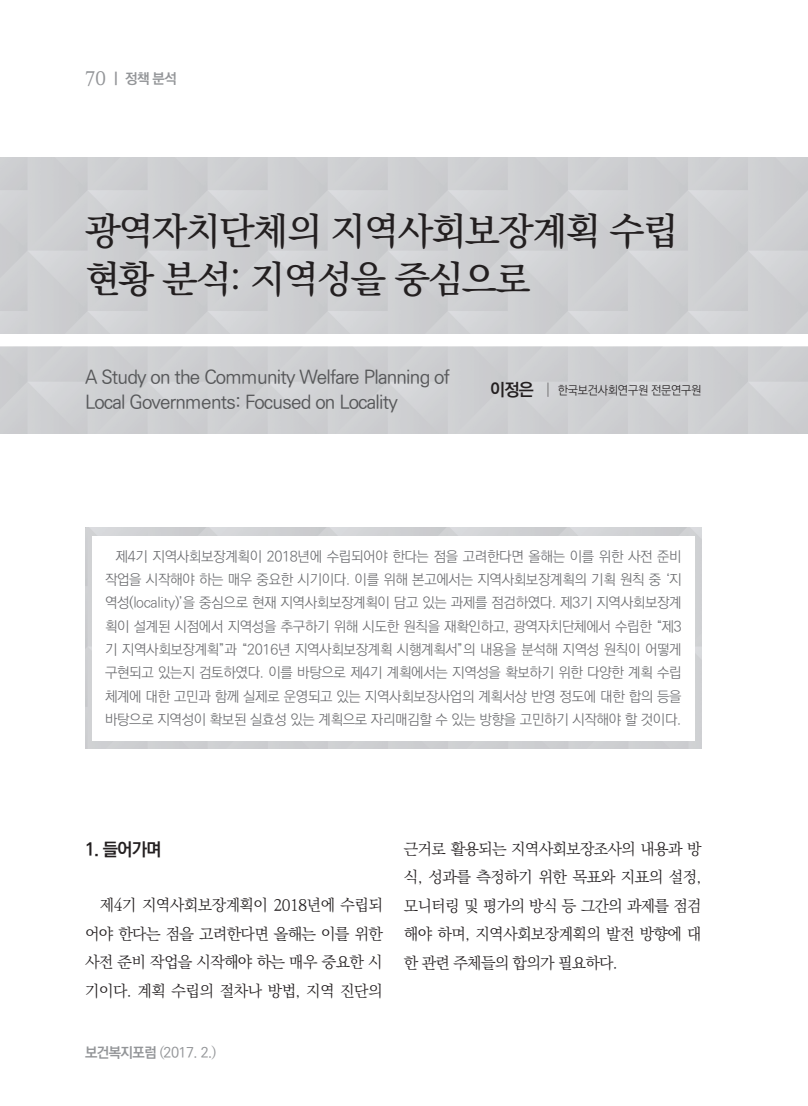
<style>
.page{position:relative;width:808px;height:1106px;background:#fff}
.page>*{position:absolute;margin:0;border:0;box-sizing:border-box;transform-origin:0 0}
._01_제목{font:37.5px/48px "Ko Pub Batang PM";letter-spacing:-.04em;color:#231f20}
._01_제목_영문{font:18.75px/24.8px "Ko Pub Dotum PM";letter-spacing:-.04em;color:#57585a}
._04_본문_헤드라인1{font:18px "Ko Pub Dotum PB";color:#231f20}
._04_본문_명조{font:15.75px/28.5px "Ko Pub Batang PL";letter-spacing:-.04em;color:#231f20;text-align:justify}
._01_본문_요약{font:14.25px/23.2px "Ko Pub Dotum PL";letter-spacing:-.02em;color:#6c6d70;text-align:justify}
.t1{font:14.25px "Ko Pub Dotum PM";color:#939598}
.t2{font:14.25px "Ko Pub Dotum PB";color:#939598}
._03_지은이{font:12px "Ko Pub Dotum PL";letter-spacing:-.02em;color:#231f20}
.s1{font-family:"Ko Pub Batang PM";font-size:18.75px}
.s2{font-family:"Ko Pub Dotum PB";font-size:17.25px}
.s3{font-family:"Ko Pub Dotum PM";font-size:14.25px}
.s4{font-family:"Ko Pub Dotum PB"}
.s5{font-family:"Ko Pub Batang PL"}
</style>
<div class="page">
<p class="t2" style="left:85px;top:71px;width:93px"><span class="s1">70</span> | 정책 분석</p>
<p class="_01_제목" style="left:85px;top:209px;width:595px">광역자치단체의 지역사회보장계획 수립 현황 분석: 지역성을 중심으로</p>
<p class="_01_제목_영문" style="left:85px;top:366px;width:367px">A Study on the Community Welfare Planning of<br>Local Governments: Focused on Locality</p>
<p class="_03_지은이" style="left:490px;top:384px;width:213px"><span class="s2">이정은</span> <span class="s3">│</span> 한국보건사회연구원 전문연구원</p>
<p class="_01_본문_요약" style="left:105px;top:545px;width:578px;text-indent:11px">제4기 지역사회보장계획이 2018년에 수립되어야 한다는 점을 고려한다면 올해는 이를 위한 사전 준비 작업을 시작해야 하는 매우 중요한 시기이다. 이를 위해 본고에서는 지역사회보장계획의 기획 원칙 중 ‘지 역성(locality)’을 중심으로 현재 지역사회보장계획이 담고 있는 과제를 점검하였다. 제3기 지역사회보장계 획이 설계된 시점에서 지역성을 추구하기 위해 시도한 원칙을 재확인하고, 광역자치단체에서 수립한 “제3 기 지역사회보장계획”과 “2016년 지역사회보장계획 시행계획서”의 내용을 분석해 지역성 원칙이 어떻게 구현되고 있는지 검토하였다. 이를 바탕으로 제4기 계획에서는 지역성을 확보하기 위한 다양한 계획 수립 체계에 대한 고민과 함께 실제로 운영되고 있는 지역사회보장사업의 계획서상 반영 정도에 대한 합의 등을 바탕으로 지역성이 확보된 실효성 있는 계획으로 자리매김할 수 있는 방향을 고민하기 시작해야 할 것이다.</p>
<p class="_04_본문_헤드라인1" style="left:85px;top:840px;width:78px">1. 들어가며</p>
<p class="_04_본문_명조" style="left:85px;top:891px;width:299px;text-indent:15px">제4기 지역사회보장계획이 2018년에 수립되 어야 한다는 점을 고려한다면 올해는 이를 위한 사전 준비 작업을 시작해야 하는 매우 중요한 시 기이다. 계획 수립의 절차나 방법, 지역 진단의</p>
<p class="t1" style="left:85px;top:1045px;width:133px"><span class="s4">보건복지포럼</span> <span class="s5">(</span>2017. 2.<span class="s5">)</span></p>
<p class="_04_본문_명조" style="left:404px;top:835px;width:299px">근거로 활용되는 지역사회보장조사의 내용과 방 식, 성과를 측정하기 위한 목표와 지표의 설정, 모니터링 및 평가의 방식 등 그간의 과제를 점검 해야 하며, 지역사회보장계획의 발전 방향에 대 한 관련 주체들의 합의가 필요하다.</p>
</div>
